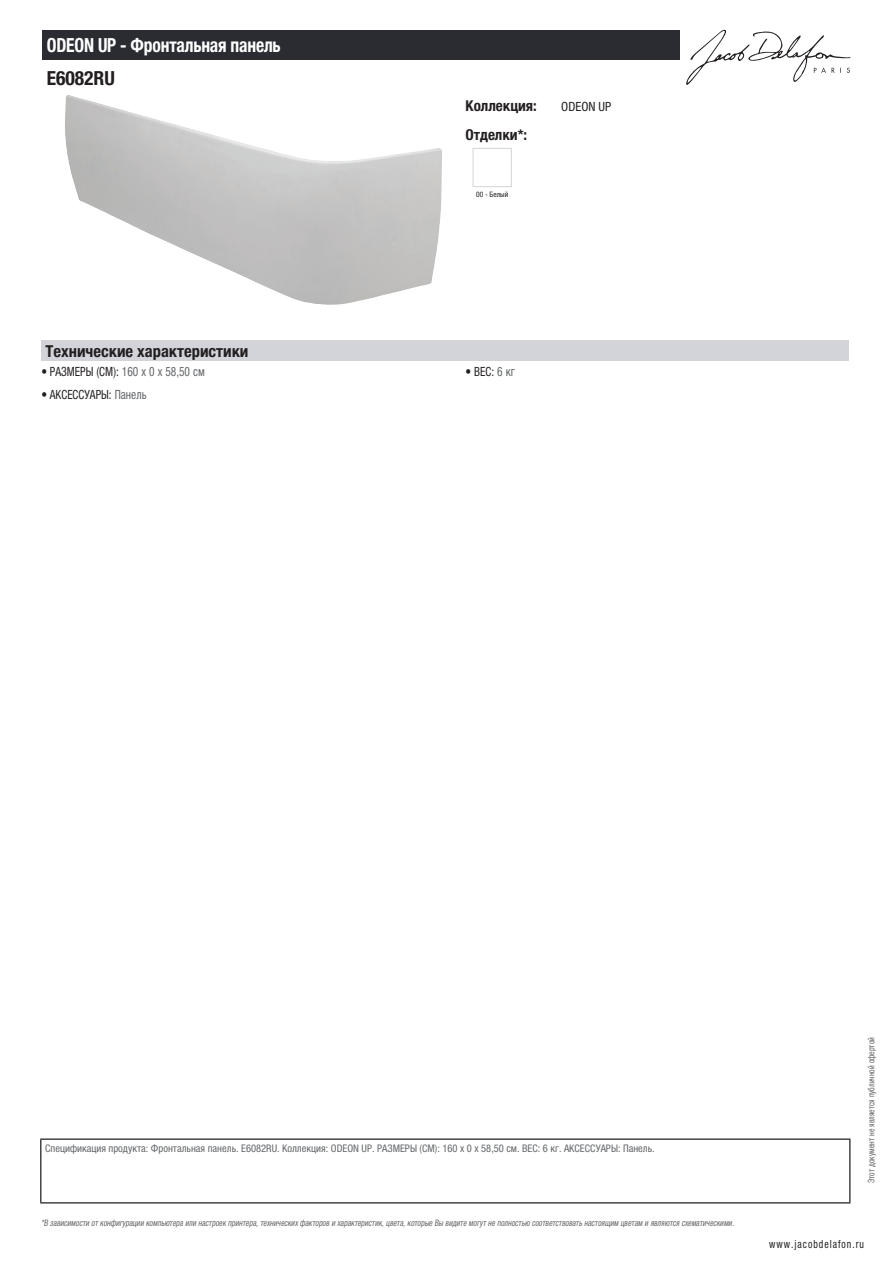
<style>
.page{position:relative;width:893px;height:1263px;background:#fff}
.page>*{position:absolute;margin:0;border:0;box-sizing:border-box;transform-origin:0 0}
.t1{font:700 condensed 19.5px "Helvetica Neue LTCYR";letter-spacing:-.01em;color:#fff;scale:.9 1}
.t2{font:700 condensed 19.5px "Helvetica Neue LTCYR";color:#231f20}
.t3{font:700 condensed 16.5px "Helvetica Neue LTCYR";color:#231f20}
.t4{font:700 condensed 15px "Helvetica Neue LTCYR";color:#231f20}
.t5{font:condensed 12.75px "Helvetica Neue LTCYR";color:#231f20;scale:.9 1}
.t6{font:condensed 12.75px "Helvetica Neue LTCYR";color:#231f20}
.t7{font:condensed 11.25px "Helvetica Neue LTCYR";letter-spacing:.1em;color:#231f20;scale:.87 1}
.t8{font:condensed 10.5px "Helvetica Neue LTCYR";color:#626568}
.t9{font:italic condensed 9px "Helvetica Neue LTCYR";color:#626568;scale:.87 1}
.t10{font:condensed 9px "Helvetica Neue LTCYR";color:#626568;scale:.87 1}
.t11{font:condensed 7.5px "Helvetica Neue LTCYR";color:#231f20}
.s1{color:#626568}
</style>
<div class="page">
<svg style="left:686px;top:30px;width:164px;height:55px"></svg>
<img style="left:65px;top:95px;width:371px;height:210px">
<div style="left:473px;top:148px;width:39px;height:39px;border:1px solid #d3d4da"></div>
<div style="left:41px;top:340px;width:808px;height:22px;background:#d3d4da"></div>
<div style="left:43px;top:30px;width:637px;height:30px;background:#2a2c32"></div>
<hr style="left:40px;top:1138px;width:810px;height:2px;background:#040503">
<hr style="left:40px;top:1140px;width:1px;height:62px;background:#040503">
<hr style="left:849px;top:1140px;width:1px;height:62px;background:#040503">
<hr style="left:40px;top:1202px;width:810px;height:1px;background:#040503">
<h1 class="t1" style="left:47px;top:34px;width:261px">ODEON UP - Фронтальная панель</h1>
<h1 class="t2" style="left:47px;top:67px;width:70px">E6082RU</h1>
<h3 class="t4" style="left:466px;top:97px;width:73px">Коллекция:</h3>
<h3 class="t6" style="left:561px;top:99px;width:52px">ODEON UP</h3>
<h3 class="t4" style="left:466px;top:126px;width:63px">Отделки*:</h3>
<p class="t11" style="left:476px;top:190px;width:34px">00 - Белый</p>
<h2 class="t3" style="left:46px;top:342px;width:204px">Технические характеристики</h2>
<h3 class="t5" style="left:41px;top:364px;width:183px">• РАЗМЕРЫ (СМ): <span class="s1">160 x 0 x 58,50 см</span></h3>
<h3 class="t5" style="left:466px;top:364px;width:56px">• ВЕС: <span class="s1">6 кг</span></h3>
<h3 class="t5" style="left:41px;top:387px;width:118px">• АКСЕССУАРЫ: <span class="s1">Панель</span></h3>
<p class="t8" style="left:45px;top:1142px;width:611px">Спецификация продукта: Фронтальная панель. E6082RU. Коллекция: ODEON UP. РАЗМЕРЫ (СМ): 160 x 0 x 58,50 см. ВЕС: 6 кг. АКСЕССУАРЫ: Панель.</p>
<p class="t9" style="left:41px;top:1218px;width:800px">*В зависимости отконфигурации компьютера или настроек принтера,техническихфакторов и характеристик,цвета,которые Вы видите могутне полностью соответствоватьнастоящим цветам и являются схематическими.</p>
<p class="t10" style="left:866px;top:1183px;width:169px;rotate:-90deg">Этот документ не является публичной офертой</p>
<p class="t7" style="left:769px;top:1237px;width:110px">www.jacobdelafon.ru</p>
</div>
